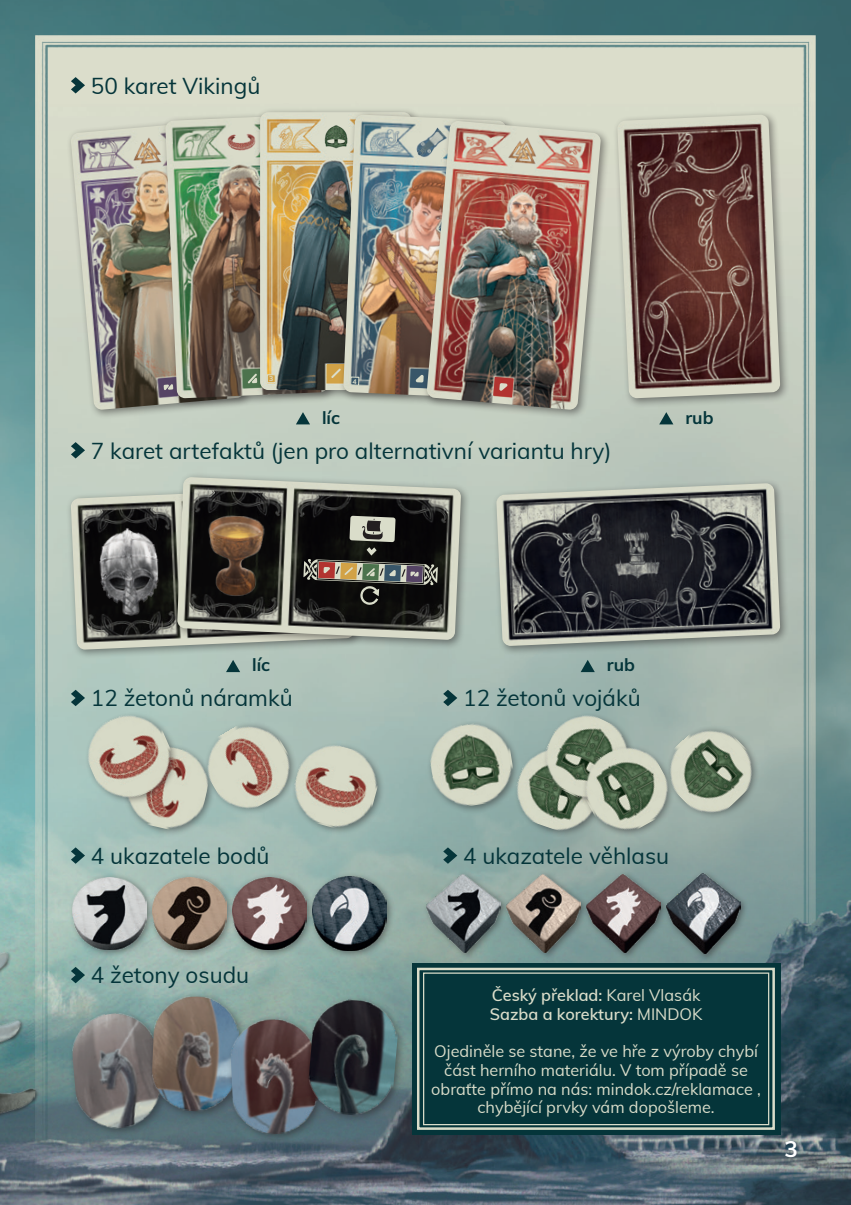
<style>
.page{position:relative;width:851px;height:1205px;background:#fff}
.page>*{position:absolute;margin:0;border:0;box-sizing:border-box;transform-origin:0 0}
.t1{font:22.5px "Muli";color:#05353a}
.t2{font:700 22.5px "Muli";color:#fff}
.t3{font:700 17.5px "Muli";color:#05353a}
.t4{font:16.25px/18.8px "Muli";color:#daddca;text-align:center}
.t5{font:600 16.25px/18.8px "Muli";color:#daddca}
.t6{font:700 7px "Muli";color:#daddca}
.s1{font-weight:400}
</style>
<div class="page">
<img style="left:0;top:0;width:850px;height:1205px">
<div style="left:67px;top:1008px;width:103px;height:129px;background:#231f20;opacity:.5"></div>
<img style="left:69px;top:1010px;width:95px;height:121px">
<div style="left:148px;top:992px;width:100px;height:128px;background:#231f20;opacity:.5"></div>
<img style="left:150px;top:995px;width:90px;height:118px">
<div style="left:226px;top:1015px;width:101px;height:128px;background:#231f20;opacity:.5"></div>
<img style="left:229px;top:1017px;width:90px;height:119px">
<div style="left:304px;top:995px;width:102px;height:129px;background:#231f20;opacity:.5"></div>
<img style="left:306px;top:997px;width:94px;height:121px">
<div style="left:69px;top:873px;width:86px;height:85px;background:#231f20;opacity:.5"></div>
<img style="left:73px;top:877px;width:73px;height:72px">
<div style="left:422px;top:870px;width:87px;height:91px;background:#231f20;opacity:.5"></div>
<img style="left:426px;top:874px;width:74px;height:78px">
<div style="left:148px;top:873px;width:87px;height:85px;background:#231f20;opacity:.5"></div>
<img style="left:152px;top:877px;width:74px;height:72px">
<div style="left:502px;top:870px;width:87px;height:91px;background:#231f20;opacity:.5"></div>
<img style="left:506px;top:874px;width:74px;height:78px">
<div style="left:228px;top:873px;width:87px;height:85px;background:#231f20;opacity:.5"></div>
<img style="left:232px;top:877px;width:74px;height:72px">
<div style="left:582px;top:870px;width:86px;height:91px;background:#231f20;opacity:.5"></div>
<img style="left:586px;top:874px;width:74px;height:78px">
<div style="left:308px;top:872px;width:86px;height:87px;background:#231f20;opacity:.5"></div>
<img style="left:312px;top:876px;width:74px;height:74px">
<div style="left:662px;top:869px;width:86px;height:94px;background:#231f20;opacity:.5"></div>
<img style="left:666px;top:873px;width:74px;height:80px">
<img style="left:118px;top:739px;width:96px;height:97px">
<img style="left:76px;top:703px;width:107px;height:106px">
<img style="left:193px;top:710px;width:110px;height:111px">
<img style="left:286px;top:737px;width:99px;height:99px">
<div style="left:426px;top:721px;width:94px;height:92px;background:#8eaea9"></div>
<img style="left:425px;top:718px;width:92px;height:93px">
<img style="left:652px;top:712px;width:115px;height:115px">
<img style="left:507px;top:737px;width:64px;height:102px">
<img style="left:533px;top:703px;width:108px;height:108px">
<img style="left:571px;top:734px;width:110px;height:110px">
<div style="left:0;top:864px;width:39px;height:270px;background:#231f20;opacity:.75"></div>
<img style="left:0;top:885px;width:44px;height:254px">
<svg style="left:71px;top:77px;width:14px;height:16px"></svg>
<div style="left:66px;top:116px;width:188px;height:303px;background:#231f20;opacity:.5"></div>
<svg style="left:71px;top:121px;width:174px;height:289px"></svg>
<svg style="left:166px;top:409px;width:10px;height:2px"></svg>
<svg style="left:71px;top:266px;width:6px;height:13px"></svg>
<div style="left:161px;top:110px;width:177px;height:298px;background:#231f20;opacity:.5"></div>
<img style="left:165px;top:115px;width:90px;height:283px">
<div style="left:255px;top:107px;width:166px;height:293px;background:#231f20;opacity:.5"></div>
<svg style="left:242px;top:369px;width:18px;height:19px"></svg>
<img style="left:260px;top:112px;width:78px;height:278px">
<div style="left:338px;top:110px;width:178px;height:298px;background:#231f20;opacity:.5"></div>
<img style="left:343px;top:115px;width:163px;height:283px">
<div style="left:422px;top:116px;width:188px;height:303px;background:#231f20;opacity:.5"></div>
<img style="left:426px;top:121px;width:175px;height:289px">
<svg style="left:426px;top:251px;width:7px;height:13px"></svg>
<svg style="left:594px;top:266px;width:7px;height:13px"></svg>
<div style="left:612px;top:110px;width:177px;height:298px;background:#231f20;opacity:.5"></div>
<svg style="left:617px;top:115px;width:163px;height:283px"></svg>
<svg style="left:659px;top:412px;width:14px;height:12px"></svg>
<svg style="left:296px;top:412px;width:14px;height:12px"></svg>
<svg style="left:71px;top:442px;width:14px;height:16px"></svg>
<div style="left:491px;top:478px;width:298px;height:178px;background:#231f20;opacity:.5"></div>
<svg style="left:496px;top:483px;width:284px;height:163px"></svg>
<div style="left:66px;top:482px;width:298px;height:177px;background:#231f20;opacity:.5"></div>
<svg style="left:71px;top:487px;width:101px;height:163px"></svg>
<div style="left:172px;top:472px;width:298px;height:178px;background:#231f20;opacity:.5"></div>
<svg style="left:177px;top:477px;width:284px;height:163px"></svg>
<svg style="left:226px;top:660px;width:14px;height:12px"></svg>
<svg style="left:580px;top:660px;width:14px;height:12px"></svg>
<svg style="left:71px;top:690px;width:14px;height:16px"></svg>
<svg style="left:443px;top:690px;width:14px;height:16px"></svg>
<svg style="left:71px;top:847px;width:14px;height:17px"></svg>
<svg style="left:443px;top:847px;width:14px;height:17px"></svg>
<svg style="left:71px;top:967px;width:14px;height:16px"></svg>
<div style="left:412px;top:963px;width:368px;height:171px;background:#05353a"></div>
<div style="left:417px;top:968px;width:357px;height:162px;border:2px solid #daddca"></div>
<div style="left:423px;top:972px;width:346px;height:153px;border:1px solid #daddca"></div>
<svg style="left:350px;top:357px;width:9px;height:41px"></svg>
<h1 class="t1" style="left:91px;top:69px;width:171px">50 karet Vikingů</h1>
<p class="t6" style="left:269px;top:374px;width:6px">3</p>
<p class="t3" style="left:322px;top:405px;width:19px">líc</p>
<p class="t3" style="left:685px;top:405px;width:30px">rub</p>
<h1 class="t1" style="left:91px;top:434px;width:522px">7 karet artefaktů (jen pro alternativní variantu hry)</h1>
<p class="t3" style="left:252px;top:652px;width:19px">líc</p>
<p class="t3" style="left:606px;top:652px;width:30px">rub</p>
<h1 class="t1" style="left:91px;top:682px;width:203px">12 žetonů náramků</h1>
<h1 class="t1" style="left:463px;top:682px;width:179px">12 žetonů vojáků</h1>
<h1 class="t1" style="left:91px;top:839px;width:180px">4 ukazatele bodů</h1>
<h1 class="t1" style="left:463px;top:839px;width:207px">4 ukazatele věhlasu</h1>
<h1 class="t1" style="left:91px;top:959px;width:160px">4 žetony osudu</h1>
<p class="t5" style="left:490px;top:985px;width:214px">Český překlad: <span class="s1">Karel Vlasák<br></span>Sazba a korektury: <span class="s1">MINDOK</span></p>
<p class="t4" style="left:431px;top:1041px;width:331px">Ojediněle se stane, že ve hře z výroby chybí část herního materiálu. V tom případě se obraťte přímo na nás: mindok.cz/reklamace , chybějící prvky vám dopošleme.</p>
<h1 class="t2" style="left:784px;top:1132px;width:15px">3</h1>
</div>
